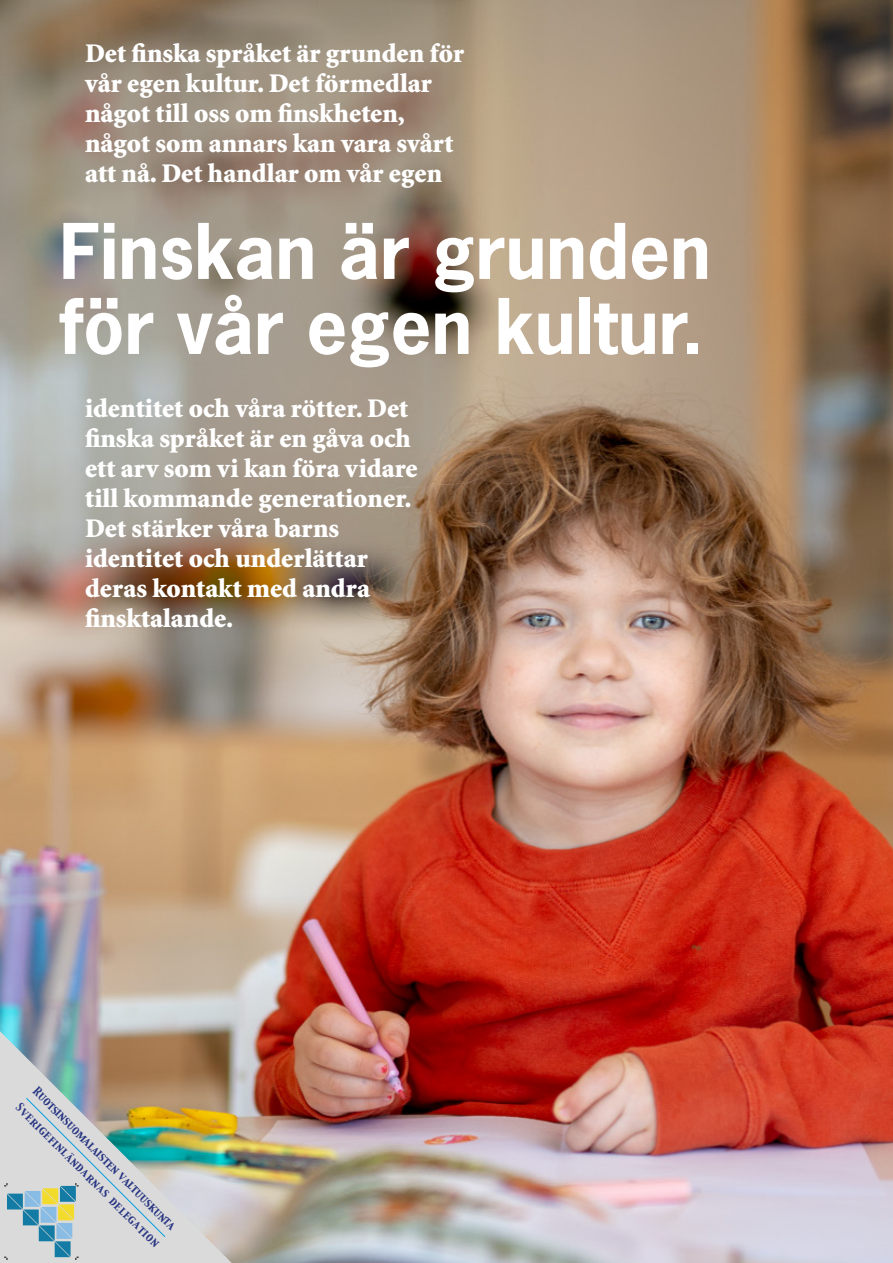
<style>
.page{position:relative;width:893px;height:1263px;background:#fff}
.page>*{position:absolute;margin:0;border:0;box-sizing:border-box;transform-origin:0 0}
.t1{font:700 72px/75px "News Gothic Std";color:#fff}
.t2{font:900 27px/30px "Minion Std";color:#fff}
.t3{font:10.95px "Capitals";color:#283583;scale:.91 1}
.t4{font:10.8px "Capitals";color:#283583;scale:.91 1}
</style>
<div class="page">
<img style="left:0;top:0;width:893px;height:1263px">
<img style="left:0;top:1031px;width:232px;height:232px">
<svg style="left:4px;top:1097px;width:162px;height:163px;background:#becac4"></svg>
<p class="t2" style="left:85px;top:39px;width:380px">Det finska språket är grunden för vår egen kultur. Det förmedlar något till oss om finskheten, något som annars kan vara svårt att nå. Det handlar om vår egen</p>
<h1 class="t1" style="left:60px;top:213px;width:653px">Finskan är grunden för vår egen kultur.</h1>
<p class="t2" style="left:85px;top:394px;width:334px">identitet och våra rötter. Det finska språket är en gåva och ett arv som vi kan föra vidare till kommande generationer.<br>Det stärker våra barns identitet och underlättar deras kontakt med andra finsktalande.</p>
<p class="t3" style="left:41px;top:1084px;width:217px;rotate:45deg">Ruotsinsuomalaisten valtuuskunta</p>
<p class="t4" style="left:23px;top:1100px;width:218px;rotate:45deg">Sverigefinländarnas delegation</p>
</div>
